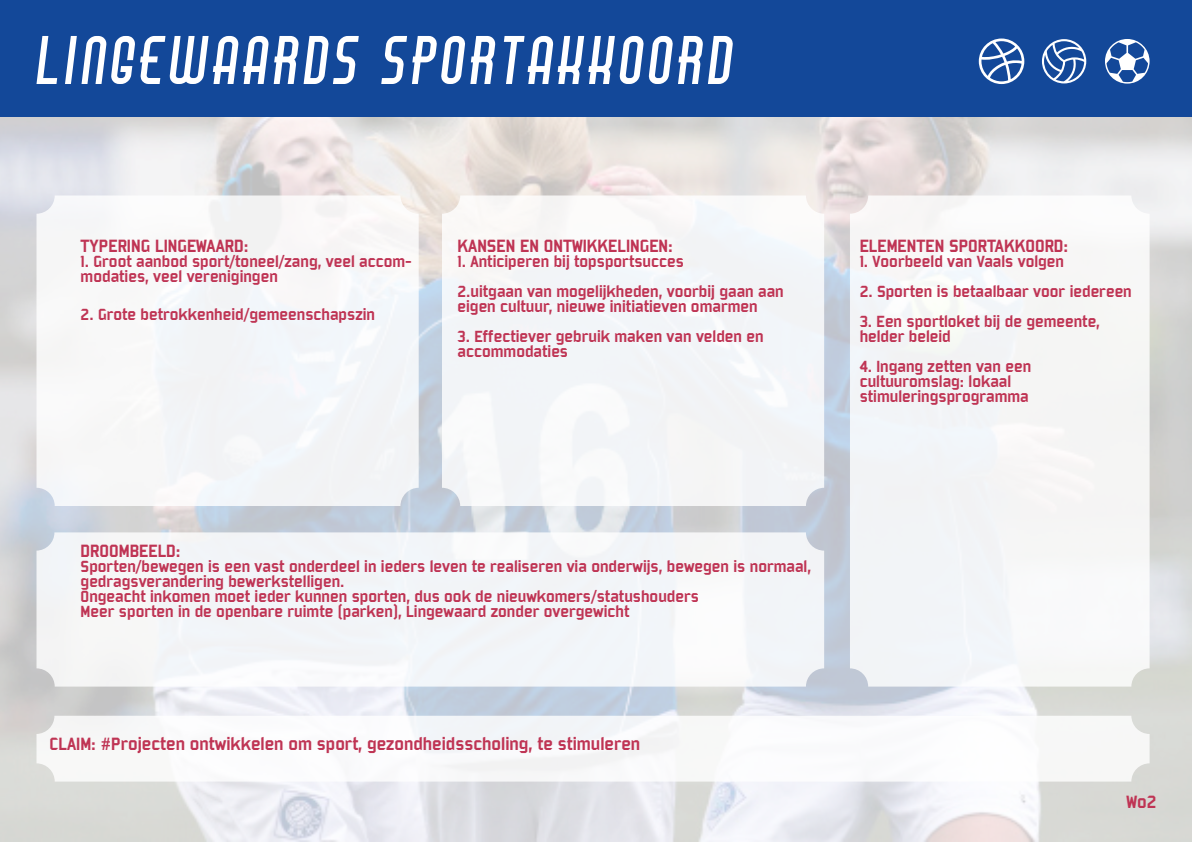
<style>
.page{position:relative;width:1192px;height:842px;background:#fff}
.page>*{position:absolute;margin:0;border:0;box-sizing:border-box;transform-origin:0 0}
.t1{font:59.95px "Air Americana";letter-spacing:.075em;color:#fff}
.t2{font:19.25px "Bombardier";color:#bf3454}
.t3{font:17.5px/15px "Bombardier";color:#bf3454}
</style>
<div class="page">
<img style="left:0;top:117px;width:1192px;height:724px">
<div style="left:442px;top:195px;width:382px;height:311px;background:#f2f5f8;border-radius:18px"></div>
<div style="left:0;top:0;width:1192px;height:117px;background:#134899"></div>
<div style="left:37px;top:195px;width:382px;height:311px;background:#f5f6f8;border-radius:18px"></div>
<div style="left:37px;top:532px;width:787px;height:155px;background:#f2f5f8;border-radius:18px"></div>
<div style="left:37px;top:716px;width:1113px;height:65px;background:#fff;border-radius:18px"></div>
<div style="left:850px;top:195px;width:300px;height:492px;background:#f5f5f6;border-radius:18px"></div>
<svg style="left:979px;top:39px;width:45px;height:45px"></svg>
<svg style="left:1105px;top:39px;width:45px;height:45px"></svg>
<svg style="left:1042px;top:39px;width:44px;height:44px"></svg>
<p class="t1" style="left:37px;top:30px;width:698px">LINGEWAARDS SPORTAKKOORD</p>
<p class="t2" style="left:81px;top:236px;width:169px">TYPERING LINGEWAARD:</p>
<p class="t3" style="left:81px;top:254px;width:333px">1. Groot aanbod sport/toneel/zang, veel accom&shy;modaties, veel verenigingen</p>
<p class="t3" style="left:81px;top:307px;width:296px">2. Grote betrokkenheid/gemeenschapszin</p>
<p class="t2" style="left:458px;top:236px;width:217px">KANSEN EN ONTWIKKELINGEN:</p>
<p class="t3" style="left:458px;top:254px;width:228px">1. Anticiperen bij topsportsucces</p>
<p class="t3" style="left:458px;top:284px;width:328px">2.uitgaan van mogelijkheden, voorbij gaan aan eigen cultuur, nieuwe initiatieven omarmen</p>
<p class="t3" style="left:458px;top:329px;width:308px">3. Effectiever gebruik maken van velden en accommodaties</p>
<p class="t2" style="left:860px;top:236px;width:210px">ELEMENTEN SPORTAKKOORD:</p>
<p class="t3" style="left:860px;top:254px;width:206px">1. Voorbeeld van Vaals volgen</p>
<p class="t3" style="left:860px;top:284px;width:274px">2. Sporten is betaalbaar voor iedereen</p>
<p class="t3" style="left:860px;top:314px;width:242px">3. Een sportloket bij de gemeente, helder beleid</p>
<p class="t3" style="left:860px;top:359px;width:173px">4. Ingang zetten van een cultuuromslag: lokaal stimuleringsprogramma</p>
<p class="t2" style="left:81px;top:540px;width:102px">DROOMBEELD:</p>
<p class="t3" style="left:81px;top:558px;width:732px">Sporten/bewegen is een vast onderdeel in ieders leven te realiseren via onderwijs, bewegen is normaal, gedragsverandering bewerkstelligen.</p>
<p class="t3" style="left:81px;top:588px;width:620px">Ongeacht inkomen moet ieder kunnen sporten, dus ook de nieuwkomers/statushouders</p>
<p class="t3" style="left:81px;top:603px;width:550px">Meer sporten in de openbare ruimte (parken), Lingewaard zonder overgewicht</p>
<p class="t2" style="left:50px;top:734px;width:592px">CLAIM: #Projecten ontwikkelen om sport, gezondheidsscholing, te stimuleren</p>
<p class="t2" style="left:1127px;top:792px;width:31px">Wo2</p>
</div>
